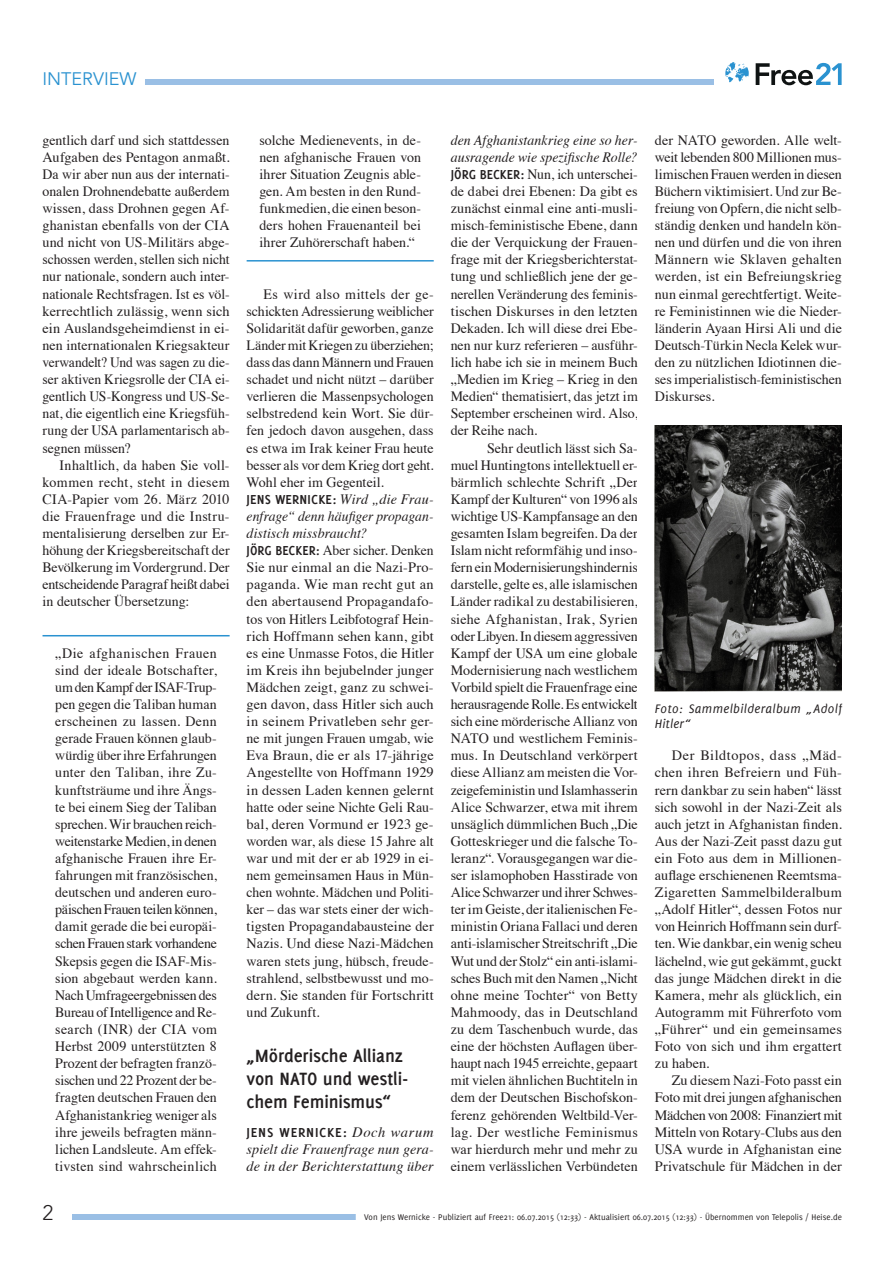
<style>
.page{position:relative;width:893px;height:1263px;background:#fff}
.page>*{position:absolute;margin:0;border:0;box-sizing:border-box;transform-origin:0 0}
.t1{font:300 21px "Avenir";color:#231f20}
.Zwischenüberschrift{font:700 19.5px/23.4px "Delicious";letter-spacing:-.005em;color:#231f20}
.Seitenrubrik{font:18px "Avenir";color:#2a92d0}
.Hervorhebung_im_Grun{font:14.25px/17.1px "Times";color:#231f20;text-align:justify}
.Interviewter___Antwo{font:14.25px/17.1px "Times";color:#231f20;text-align:justify}
.Interviewter___Antwo-2{font:14.25px/17.1px "Times";color:#231f20;text-align:justify;scale:.96 1}
.Interviewer___Frage{font:italic 14.25px/17.1px "Times";letter-spacing:.005em;color:#231f20;text-align:justify}
.Bildunterschrift{font:italic 13.5px/15px "Delicious";letter-spacing:.025em;color:#231f20}
.Statuszeile_Deliciou{font:9px "Delicious";color:#231f20}
.s1{font-family:"Delicious";font-weight:700;font-style:normal}
.s2{font-family:"Delicious";font-weight:700}
</style>
<div class="page">
<div style="left:72px;top:1214px;width:766px;height:6px;background:#9abfe5"></div>
<div style="left:43px;top:79px;width:671px;height:6px;background:#9abfe5"></div>
<div style="left:356px;top:1212px;width:494px;height:12px;background:#fff"></div>
<div style="left:34px;top:74px;width:111px;height:15px;background:#fff"></div>
<svg style="left:756px;top:63px;width:86px;height:22px"></svg>
<svg style="left:725px;top:62px;width:24px;height:20px"></svg>
<hr style="left:43px;top:635px;width:187px;height:1px;background:#2a92d0">
<hr style="left:247px;top:260px;width:187px;height:2px;background:#2a92d0">
<img style="left:655px;top:426px;width:187px;height:265px">
<p class="Seitenrubrik" style="left:43px;top:68px;width:95px">INTERVIEW</p>
<p class="Interviewter___Antwo" style="left:43px;top:130px;width:189px">gentlich darf und sich stattdessen Aufgaben des Pentagon anmaßt.<br>Da wir aber nun aus der internati&shy;onalen Drohnendebatte außerdem wissen, dass Drohnen gegen Af&shy;ghanistan ebenfalls von der CIA und nicht von US-Militärs abge&shy;schossen werden, stellen sich nicht nur nationale, sondern auch inter&shy;nationale Rechtsfragen. Ist es völ&shy;kerrechtlich zulässig, wenn sich ein Auslandsgeheimdienst in ei&shy;nen internationalen Kriegsakteur verwandelt? Und was sagen zu die&shy;ser aktiven Kriegsrolle der CIA ei&shy;gentlich US-Kongress und US-Se&shy;nat, die eigentlich eine Kriegsfüh&shy;rung der USA parlamentarisch ab&shy;segnen müssen?</p>
<p class="Hervorhebung_im_Grun" style="left:43px;top:455px;width:189px;text-indent:17px">Inhaltlich, da haben Sie voll&shy;kommen recht, steht in diesem CIA-Papier vom 26. März 2010 die Frauenfrage und die Instru&shy;mentalisierung derselben zur Er&shy;höhung der Kriegsbereitschaft der Bevölkerung im Vordergrund. Der entscheidende Paragraf heißt dabei in deutscher Übersetzung:</p>
<p class="Hervorhebung_im_Grun" style="left:55px;top:643px;width:163px">„Die afghanischen Frauen sind der ideale Botschafter, um den Kampf der ISAF-Trup&shy;pen gegen die Taliban human erscheinen zu lassen. Denn gerade Frauen können glaub&shy;würdig über ihre Erfahrungen unter den Taliban, ihre Zu&shy;kunftsträume und ihre Ängs&shy;te bei einem Sieg der Taliban sprechen. Wir brauchen reich&shy;weitenstarke Medien, in denen afghanische Frauen ihre Er&shy;fahrungen mit französischen, deutschen und anderen euro&shy;päischen Frauen teilen können, damit gerade die bei europäi&shy;schen Frauen stark vorhandene Skepsis gegen die ISAF-Mis&shy;sion abgebaut werden kann.<br>Nach Umfrageergebnissen des Bureau of Intelligence and Re&shy;search (INR) der CIA vom Herbst 2009 unterstützten 8<br>Prozent der befragten franzö&shy;sischen und 22 Prozent der be&shy;fragten deutschen Frauen den Afghanistankrieg weniger als ihre jeweils befragten männ&shy;lichen Landsleute. Am effek&shy;tivsten sind wahrscheinlich</p>
<p class="Hervorhebung_im_Grun" style="left:259px;top:130px;width:163px">solche Medienevents, in de&shy;nen afghanische Frauen von ihrer Situation Zeugnis able&shy;gen. Am besten in den Rund&shy;funkmedien, die einen beson&shy;ders hohen Frauenanteil bei ihrer Zuhörerschaft haben.“</p>
<p class="Hervorhebung_im_Grun" style="left:247px;top:284px;width:189px;text-indent:17px">Es wird also mittels der ge&shy;schickten Adressierung weiblicher Solidarität dafür geworben, ganze Länder mit Kriegen zu überziehen; dass das dann Männern und Frauen schadet und nicht nützt – darüber verlieren die Massenpsychologen selbstredend kein Wort. Sie dür&shy;fen jedoch davon ausgehen, dass es etwa im Irak keiner Frau heute besser als vor dem Krieg dort geht.<br>Wohl eher im Gegenteil.</p>
<p class="Interviewer___Frage" style="left:247px;top:490px;width:189px"><span class="s1">JENS WERNICKE:</span> Wird „die Frau&shy;enfrage“ denn häufiger propagan&shy;distisch missbraucht?</p>
<p class="Interviewter___Antwo-2" style="left:247px;top:541px;width:196px"><span class="s2">JÖRG BECKER:</span> Aber sicher. Denken Sie nur einmal an die Nazi-Pro&shy;paganda. Wie man recht gut an den abertausend Propagandafo&shy;tos von Hitlers Leibfotograf Hein&shy;rich Hoffmann sehen kann, gibt es eine Unmasse Fotos, die Hitler im Kreis ihn bejubelnder junger Mädchen zeigt, ganz zu schwei&shy;gen davon, dass Hitler sich auch in seinem Privatleben sehr ger&shy;ne mit jungen Frauen umgab, wie Eva Braun, die er als 17-jährige Angestellte von Hoffmann 1929 in dessen Laden kennen gelernt hatte oder seine Nichte Geli Rau&shy;bal, deren Vormund er 1923 ge&shy;worden war, als diese 15 Jahre alt war und mit der er ab 1929 in ei&shy;nem gemeinsamen Haus in Mün&shy;chen wohnte. Mädchen und Politi&shy;ker – das war stets einer der wich&shy;tigsten Propagandabausteine der Nazis. Und diese Nazi-Mädchen waren stets jung, hübsch, freude&shy;strahlend, selbstbewusst und mo&shy;dern. Sie standen für Fortschritt und Zukunft.</p>
<p class="Zwischenüberschrift" style="left:247px;top:1043px;width:163px">„Mörderische Allianz von NATO und westli&shy;chem Feminismus“</p>
<p class="Interviewer___Frage" style="left:247px;top:1122px;width:189px"><span class="s1">JENS WERNICKE:</span> Doch warum spielt die Frauenfrage nun gera&shy;de in der Berichterstattung über</p>
<p class="Interviewer___Frage" style="left:451px;top:130px;width:189px">den Afghanistankrieg eine so her&shy;ausragende wie spezifische Rolle?</p>
<p class="Interviewter___Antwo" style="left:451px;top:164px;width:189px"><span class="s2">JÖRG BECKER:</span> Nun, ich unterschei&shy;de dabei drei Ebenen: Da gibt es zunächst einmal eine anti-musli&shy;misch-feministische Ebene, dann die der Verquickung der Frauen&shy;frage mit der Kriegsberichterstat&shy;tung und schließlich jene der ge&shy;nerellen Veränderung des feminis&shy;tischen Diskurses in den letzten Dekaden. Ich will diese drei Ebe&shy;nen nur kurz referieren – ausführ&shy;lich habe ich sie in meinem Buch „Medien im Krieg – Krieg in den Medien“ thematisiert, das jetzt im September erscheinen wird. Also, der Reihe nach.</p>
<p class="Hervorhebung_im_Grun" style="left:451px;top:438px;width:189px;text-indent:36px">Sehr deutlich lässt sich Sa&shy;muel Huntingtons intellektuell er&shy;bärmlich schlechte Schrift „Der Kampf der Kulturen“ von 1996 als wichtige US-Kampfansage an den gesamten Islam begreifen. Da der Islam nicht reformfähig und inso&shy;fern ein Modernisierungshindernis darstelle, gelte es, alle islamischen Länder radikal zu destabilisieren, siehe Afghanistan, Irak, Syrien oder Libyen. In diesem aggressiven Kampf der USA um eine globale Modernisierung nach westlichem Vorbild spielt die Frauenfrage eine herausragende Rolle. Es entwickelt sich eine mörderische Allianz von NATO und westlichem Feminis&shy;mus. In Deutschland verkörpert diese Allianz am meisten die Vor&shy;zeigefeministin und Islamhasserin Alice Schwarzer, etwa mit ihrem unsäglich dümmlichen Buch „Die Gotteskrieger und die falsche To&shy;leranz“. Vorausgegangen war die&shy;ser islamophoben Hasstirade von Alice Schwarzer und ihrer Schwes&shy;ter im Geiste, der italienischen Fe&shy;ministin Oriana Fallaci und deren anti-islamischer Streitschrift „Die Wut und der Stolz“ ein anti-islami&shy;sches Buch mit den Namen „Nicht ohne meine Tochter“ von Betty Mahmoody, das in Deutschland zu dem Taschenbuch wurde, das eine der höchsten Auflagen über&shy;haupt nach 1945 erreichte, gepaart mit vielen ähnlichen Buchtiteln in dem der Deutschen Bischofskon&shy;ferenz gehörenden Weltbild-Ver&shy;lag. Der westliche Feminismus war hierdurch mehr und mehr zu einem verlässlichen Verbündeten</p>
<p class="Hervorhebung_im_Grun" style="left:655px;top:130px;width:189px">der NATO geworden. Alle welt&shy;weit lebenden 800 Millionen mus&shy;limischen Frauen werden in diesen Büchern viktimisiert. Und zur Be&shy;freiung von Opfern, die nicht selb&shy;ständig denken und handeln kön&shy;nen und dürfen und die von ihren Männern wie Sklaven gehalten werden, ist ein Befreiungskrieg nun einmal gerechtfertigt. Weite&shy;re Feministinnen wie die Nieder&shy;länderin Ayaan Hirsi Ali und die Deutsch-Türkin Necla Kelek wur&shy;den zu nützlichen Idiotinnen die&shy;ses imperialistisch-feministischen Diskurses.</p>
<p class="Bildunterschrift" style="left:655px;top:701px;width:189px">Foto: Sammelbilderalbum „Adolf<br>Hitler“</p>
<p class="Hervorhebung_im_Grun" style="left:655px;top:746px;width:189px;text-indent:17px">Der Bildtopos, dass „Mäd&shy;chen ihren Befreiern und Füh&shy;rern dankbar zu sein haben“ lässt sich sowohl in der Nazi-Zeit als auch jetzt in Afghanistan finden.<br>Aus der Nazi-Zeit passt dazu gut ein Foto aus dem in Millionen&shy;auflage erschienenen Reemtsma-Zigaretten Sammelbilderalbum „Adolf Hitler“, dessen Fotos nur von Heinrich Hoffmann sein durf&shy;ten. Wie dankbar, ein wenig scheu lächelnd, wie gut gekämmt, guckt das junge Mädchen direkt in die Kamera, mehr als glücklich, ein Autogramm mit Führerfoto vom „Führer“ und ein gemeinsames Foto von sich und ihm ergattert zu haben.</p>
<p class="Hervorhebung_im_Grun" style="left:655px;top:1071px;width:189px;text-indent:17px">Zu diesem Nazi-Foto passt ein Foto mit drei jungen afghanischen Mädchen von 2008: Finanziert mit Mitteln von Rotary-Clubs aus den USA wurde in Afghanistan eine Privatschule für Mädchen in der</p>
<p class="t1" style="left:43px;top:1201px;width:12px">2</p>
<p class="Statuszeile_Deliciou" style="left:364px;top:1212px;width:479px">Von Jens Wernicke - Publiziert auf Free21: 06.07.2015 (12:33) - Aktualisiert 06.07.2015 (12:33) - Übernommen von Telepolis / Heise.de</p>
</div>
